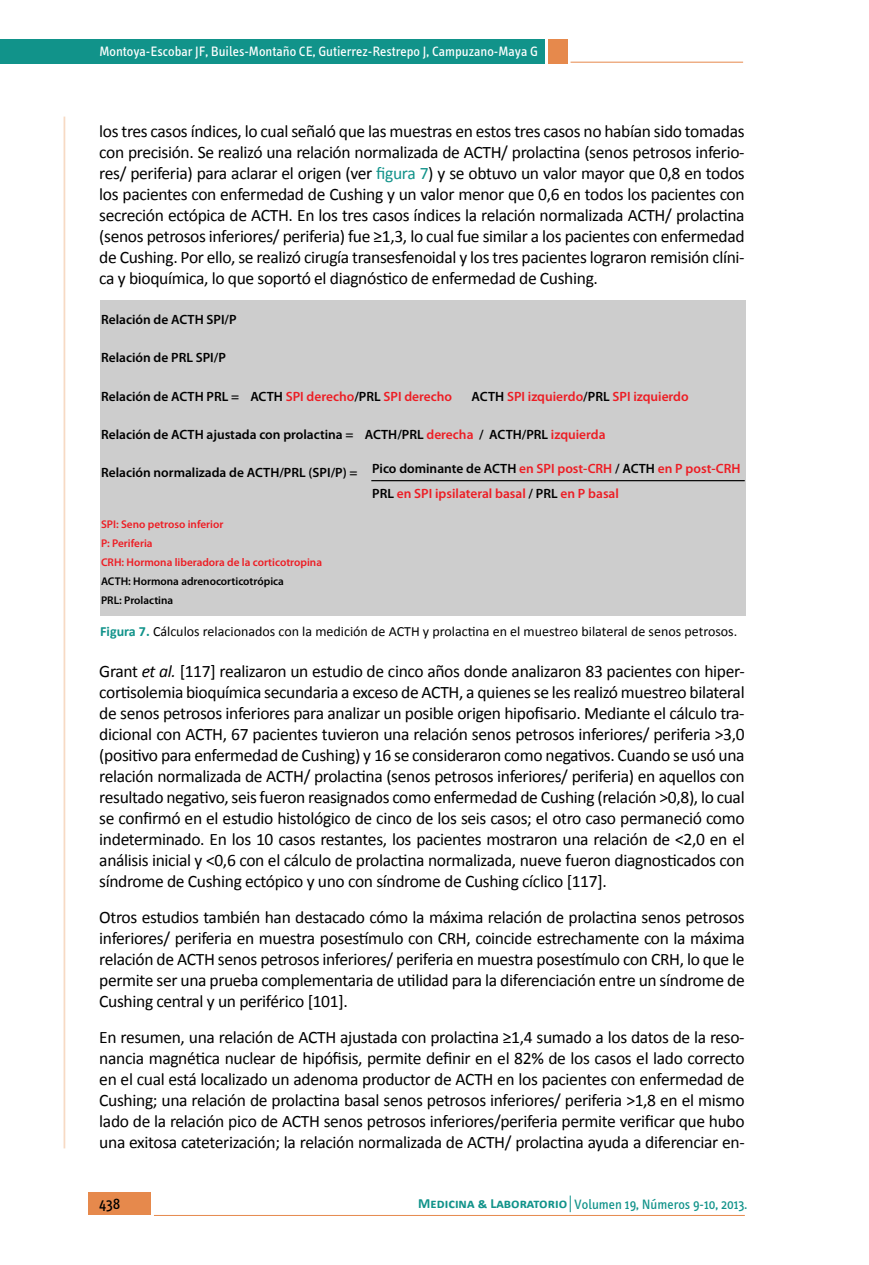
<style>
.page{position:relative;width:869px;height:1265px;background:#fff}
.page>*{position:absolute;margin:0;border:0;box-sizing:border-box;transform-origin:0 0}
.t1{font:17.5px/21px "Calibri";letter-spacing:-.02em;color:#000;text-align:justify}
.t2{font:15.75px "Info Text";color:#000}
.t3{font:14px "Calibri";color:#000}
.t4{font:14px "Info Text";color:#fff}
.t5{font:14px "Info Text";color:#11938a}
.t6{font:600 13.47px "Myriad Pro";color:#000}
.t7{font:600 13.47px/24.2px "Myriad Pro";color:#ed1d24}
.t8{font:600 11.2px/19.1px "Myriad Pro";color:#ed1d24}
.t9{font:600 11.2px/19.1px "Myriad Pro";color:#000}
.s1{color:#11938a}
.s2{color:#ed1d24}
.s3{color:#000}
.s4{font-weight:700;color:#11938a}
.s5{font-style:italic}
.s6{font-family:"Calibri";font-weight:700}
</style>
<div class="page">
<div style="left:88px;top:1192px;width:62px;height:23px;background:#e6894c"></div>
<hr style="left:154px;top:1215px;width:590px;height:1px;background:#e6894c">
<hr style="left:63px;top:117px;width:2px;height:1031px;background:#f7dac4">
<svg style="left:569px;top:1196px;width:1px;height:16px"></svg>
<div style="left:0;top:40px;width:544px;height:24px;background:#11938a"></div>
<div style="left:548px;top:40px;width:19px;height:24px;background:#e6894c"></div>
<hr style="left:570px;top:62px;width:172px;height:1px;background:#e6894c">
<div style="left:100px;top:300px;width:645px;height:316px;background:#cdcdcd"></div>
<hr style="left:371px;top:480px;width:373px;height:1px;background:#000">
<p class="t4" style="left:99px;top:43px;width:440px">Montoya-Escobar JF, Builes-Montaño CE, Gutierrez-Restrepo J, Campuzano-Maya G</p>
<p class="t1" style="left:99px;top:121px;width:646px">los tres casos índices, lo cual señaló que las muestras en estos tres casos no habían sido tomadas con precisión. Se realizó una relación normalizada de ACTH/ prolactina (senos petrosos inferio&shy;res/ periferia) para aclarar el origen (ver <span class="s1">figura 7</span>) y se obtuvo un valor mayor que 0,8 en todos los pacientes con enfermedad de Cushing y un valor menor que 0,6 en todos los pacientes con secreción ectópica de ACTH. En los tres casos índices la relación normalizada ACTH/ prolactina (senos petrosos inferiores/ periferia) fue ≥1,3, lo cual fue similar a los pacientes con enfermedad de Cushing. Por ello, se realizó cirugía transesfenoidal y los tres pacientes lograron remisión clíni&shy;ca y bioquímica, lo que soportó el diagnóstico de enfermedad de Cushing.</p>
<p class="t6" style="left:101px;top:311px;width:137px">Relación de ACTH SPI/P</p>
<p class="t6" style="left:101px;top:349px;width:126px">Relación de PRL SPI/P</p>
<p class="t6" style="left:101px;top:387px;width:352px">Relación de ACTH PRL = ACTH <span class="s2">SPI derecho</span>/PRL <span class="s2">SPI derecho</span></p>
<p class="t7" style="left:471px;top:384px;width:218px"><span class="s3">ACTH</span> SPI izquierdo<span class="s3">/PRL</span> SPI izquierdo</p>
<p class="t6" style="left:101px;top:426px;width:506px">Relación de ACTH ajustada con prolactina = ACTH/PRL <span class="s2">derecha</span> / ACTH/PRL <span class="s2">izquierda</span></p>
<p class="t6" style="left:101px;top:464px;width:258px">Relación normalizada de ACTH/PRL (SPI/P) =</p>
<p class="t8" style="left:101px;top:514px;width:222px">SPI: Seno petroso inferior<br>P: Periferia<br>CRH: Hormona liberadora de la corticotropina</p>
<p class="t9" style="left:101px;top:572px;width:184px">ACTH: Hormona adrenocorticotrópica<br>PRL: Prolactina</p>
<p class="t7" style="left:372px;top:456px;width:369px"><span class="s3">Pico dominante de ACTH</span> en SPI post-CRH <span class="s3">/ ACTH</span> en P post-CRH<br><span class="s3">PRL</span> en SPI ipsilateral basal <span class="s3">/ PRL</span> en P basal</p>
<p class="t3" style="left:100px;top:622px;width:638px"><span class="s4">Figura 7.</span> Cálculos relacionados con la medición de ACTH y prolactina en el muestreo bilateral de senos petrosos.</p>
<p class="t1" style="left:99px;top:661px;width:646px">Grant <span class="s5">et al.</span> [117] realizaron un estudio de cinco años donde analizaron 83 pacientes con hiper&shy;cortisolemia bioquímica secundaria a exceso de ACTH, a quienes se les realizó muestreo bilateral de senos petrosos inferiores para analizar un posible origen hipofisario. Mediante el cálculo tra&shy;dicional con ACTH, 67 pacientes tuvieron una relación senos petrosos inferiores/ periferia &gt;3,0 (positivo para enfermedad de Cushing) y 16 se consideraron como negativos. Cuando se usó una relación normalizada de ACTH/ prolactina (senos petrosos inferiores/ periferia) en aquellos con resultado negativo, seis fueron reasignados como enfermedad de Cushing (relación &gt;0,8), lo cual se confirmó en el estudio histológico de cinco de los seis casos; el otro caso permaneció como indeterminado. En los 10 casos restantes, los pacientes mostraron una relación de &lt;2,0 en el análisis inicial y &lt;0,6 con el cálculo de prolactina normalizada, nueve fueron diagnosticados con síndrome de Cushing ectópico y uno con síndrome de Cushing cíclico [117].</p>
<p class="t1" style="left:99px;top:907px;width:646px">Otros estudios también han destacado cómo la máxima relación de prolactina senos petrosos inferiores/ periferia en muestra posestímulo con CRH, coincide estrechamente con la máxima relación de ACTH senos petrosos inferiores/ periferia en muestra posestímulo con CRH, lo que le permite ser una prueba complementaria de utilidad para la diferenciación entre un síndrome de Cushing central y un periférico [101].</p>
<p class="t1" style="left:99px;top:1027px;width:646px">En resumen, una relación de ACTH ajustada con prolactina ≥1,4 sumado a los datos de la reso&shy;nancia magnética nuclear de hipófisis, permite definir en el 82% de los casos el lado correcto en el cual está localizado un adenoma productor de ACTH en los pacientes con enfermedad de Cushing; una relación de prolactina basal senos petrosos inferiores/ periferia &gt;1,8 en el mismo lado de la relación pico de ACTH senos petrosos inferiores/periferia permite verificar que hubo una exitosa cateterización; la relación normalizada de ACTH/ prolactina ayuda a diferenciar en-</p>
<p class="t2" style="left:99px;top:1195px;width:23px">438</p>
<p class="t5" style="left:418px;top:1196px;width:330px"><span class="s6">Medicina &amp; Laboratorio</span> Volumen 19, Números 9-10, 2013.</p>
</div>
